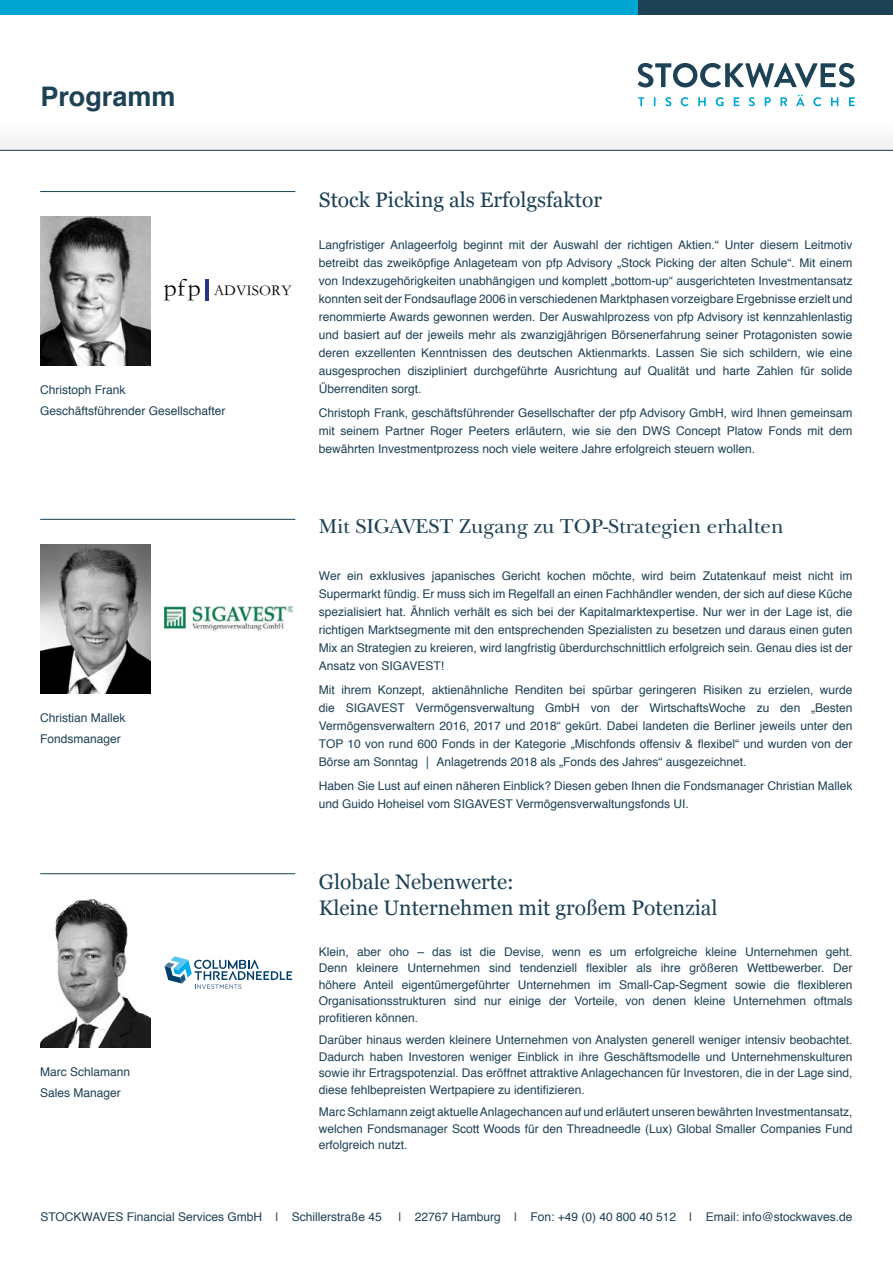
<style>
.page{position:relative;width:893px;height:1263px;background:#fff}
.page>*{position:absolute;margin:0;border:0;box-sizing:border-box;transform-origin:0 0}
.t1{font:700 27px "Helvetica";color:#1d4155}
.t2{font:21px/25.2px "Georgia";color:#1d4155}
.t3{font:21px "New Baskerville Std";color:#1d4155}
.t4{font:15.15px "ST Kaiti";color:#000}
.t5{font:12px/18px "Helvetica";color:#1d4155;text-align:justify}
.s1{font-size:25.2px}
</style>
<div class="page">
<div style="left:0;top:0;width:132px;height:14px;background:#00a6d1"></div>
<div style="left:131px;top:0;width:301px;height:14px;background:#00a6d1"></div>
<div style="left:431px;top:0;width:239px;height:14px;background:#00a6d1"></div>
<div style="left:638px;top:0;width:255px;height:14px;background:#1d4155"></div>
<div style="left:0;top:120px;width:893px;height:31px;background:#f7f7f7"></div>
<svg style="left:638px;top:97px;width:6px;height:9px"></svg>
<svg style="left:665px;top:97px;width:6px;height:9px"></svg>
<svg style="left:681px;top:97px;width:7px;height:9px"></svg>
<svg style="left:698px;top:97px;width:8px;height:9px"></svg>
<svg style="left:716px;top:97px;width:8px;height:9px"></svg>
<svg style="left:734px;top:97px;width:5px;height:9px"></svg>
<svg style="left:749px;top:97px;width:6px;height:9px"></svg>
<svg style="left:765px;top:97px;width:6px;height:9px"></svg>
<svg style="left:780px;top:97px;width:7px;height:9px"></svg>
<svg style="left:796px;top:95px;width:9px;height:11px"></svg>
<svg style="left:813px;top:97px;width:8px;height:9px"></svg>
<svg style="left:831px;top:97px;width:7px;height:9px"></svg>
<svg style="left:849px;top:97px;width:6px;height:9px"></svg>
<svg style="left:638px;top:63px;width:217px;height:24px"></svg>
<hr style="left:0;top:150px;width:893px;height:1px;background:#1d4155">
<hr style="left:40px;top:191px;width:255px;height:1px;background:#1d4155">
<img style="left:40px;top:217px;width:111px;height:149px">
<hr style="left:205px;top:279px;width:4px;height:21px;background:#283583">
<hr style="left:40px;top:519px;width:255px;height:1px;background:#1d4155">
<img style="left:40px;top:545px;width:111px;height:148px">
<img style="left:165px;top:607px;width:127px;height:25px">
<hr style="left:40px;top:873px;width:255px;height:1px;background:#1d4155">
<img style="left:40px;top:899px;width:111px;height:149px">
<svg style="left:165px;top:956px;width:127px;height:33px"></svg>
<h1 class="t1" style="left:40px;top:75px;width:137px">Programm</h1>
<p class="t4" style="left:164px;top:282px;width:130px"><span class="s1">pfp</span> ADVISORY</p>
<p class="t5" style="left:40px;top:379px;width:187px;line-height:21px">Christoph Frank<br>Geschäftsführender Gesellschafter</p>
<p class="t5" style="left:40px;top:707px;width:87px;line-height:21px">Christian Mallek<br>Fondsmanager</p>
<p class="t5" style="left:40px;top:1062px;width:92px;line-height:21px">Marc Schlamann<br>Sales Manager</p>
<h2 class="t2" style="left:319px;top:187px;width:285px">Stock Picking als Erfolgsfaktor</h2>
<p class="t5" style="left:319px;top:236px;width:535px">Langfristiger Anlageerfolg beginnt mit der Auswahl der richtigen Aktien.“ Unter diesem Leitmotiv betreibt das zweiköpfige Anlageteam von pfp Advisory „Stock Picking der alten Schule“. Mit einem von Indexzugehörigkeiten unabhängigen und komplett „bottom-up“ ausgerichteten Investmentansatz konnten seit der Fondsauflage 2006 in verschiedenen Marktphasen vorzeigbare Ergebnisse erzielt und renommierte Awards gewonnen werden. Der Auswahlprozess von pfp Advisory ist kennzahlenlastig und basiert auf der jeweils mehr als zwanzigjährigen Börsenerfahrung seiner Protagonisten sowie deren exzellenten Kenntnissen des deutschen Aktienmarkts. Lassen Sie sich schildern, wie eine ausgesprochen diszipliniert durchgeführte Ausrichtung auf Qualität und harte Zahlen für solide Überrenditen sorgt.</p>
<p class="t5" style="left:319px;top:404px;width:535px">Christoph Frank, geschäftsführender Gesellschafter der pfp Advisory GmbH, wird Ihnen gemeinsam mit seinem Partner Roger Peeters erläutern, wie sie den DWS Concept Platow Fonds mit dem bewährten Investmentprozess noch viele weitere Jahre erfolgreich steuern wollen.</p>
<h2 class="t3" style="left:319px;top:514px;width:466px">Mit SIGAVEST Zugang zu TOP-Strategien erhalten</h2>
<p class="t5" style="left:319px;top:567px;width:535px">Wer ein exklusives japanisches Gericht kochen möchte, wird beim Zutatenkauf meist nicht im Supermarkt fündig. Er muss sich im Regelfall an einen Fachhändler wenden, der sich auf diese Küche spezialisiert hat. Ähnlich verhält es sich bei der Kapitalmarktexpertise. Nur wer in der Lage ist, die richtigen Marktsegmente mit den entsprechenden Spezialisten zu besetzen und daraus einen guten Mix an Strategien zu kreieren, wird langfristig überdurchschnittlich erfolgreich sein. Genau dies ist der Ansatz von SIGAVEST!</p>
<p class="t5" style="left:319px;top:681px;width:535px">Mit ihrem Konzept, aktienähnliche Renditen bei spürbar geringeren Risiken zu erzielen, wurde die SIGAVEST Vermögensverwaltung GmbH von der WirtschaftsWoche zu den „Besten Vermögensverwaltern 2016, 2017 und 2018“ gekürt. Dabei landeten die Berliner jeweils unter den TOP 10 von rund 600 Fonds in der Kategorie „Mischfonds offensiv &amp; flexibel“ und wurden von der Börse am Sonntag │ Anlagetrends 2018 als „Fonds des Jahres“ ausgezeichnet.</p>
<p class="t5" style="left:319px;top:777px;width:535px">Haben Sie Lust auf einen näheren Einblick? Diesen geben Ihnen die Fondsmanager Christian Mallek und Guido Hoheisel vom SIGAVEST Vermögensverwaltungsfonds UI.</p>
<h2 class="t2" style="left:319px;top:869px;width:400px">Globale Nebenwerte:<br>Kleine Unternehmen mit großem Potenzial</h2>
<p class="t5" style="left:319px;top:944px;width:535px;line-height:16.5px">Klein, aber oho – das ist die Devise, wenn es um erfolgreiche kleine Unternehmen geht.<br>Denn kleinere Unternehmen sind tendenziell flexibler als ihre größeren Wettbewerber. Der höhere Anteil eigentümergeführter Unternehmen im Small-Cap-Segment sowie die flexibleren Organisationsstrukturen sind nur einige der Vorteile, von denen kleine Unternehmen oftmals profitieren können.</p>
<p class="t5" style="left:319px;top:1032px;width:535px;line-height:16.5px">Darüber hinaus werden kleinere Unternehmen von Analysten generell weniger intensiv beobachtet.<br>Dadurch haben Investoren weniger Einblick in ihre Geschäftsmodelle und Unternehmenskulturen sowie ihr Ertragspotenzial. Das eröffnet attraktive Anlagechancen für Investoren, die in der Lage sind, diese fehlbepreisten Wertpapiere zu identifizieren.</p>
<p class="t5" style="left:319px;top:1104px;width:535px;line-height:16.5px">Marc Schlamann zeigt aktuelle Anlagechancen auf und erläutert unseren bewährten Investmentansatz, welchen Fondsmanager Scott Woods für den Threadneedle (Lux) Global Smaller Companies Fund erfolgreich nutzt.</p>
<p class="t5" style="left:40px;top:1208px;width:343px">STOCKWAVES Financial Services GmbH | Schillerstraße 45</p>
<p class="t5" style="left:398px;top:1208px;width:456px">| 22767 Hamburg | Fon: +49 (0) 40 800 40 512 | Email: info@stockwaves.de</p>
</div>
